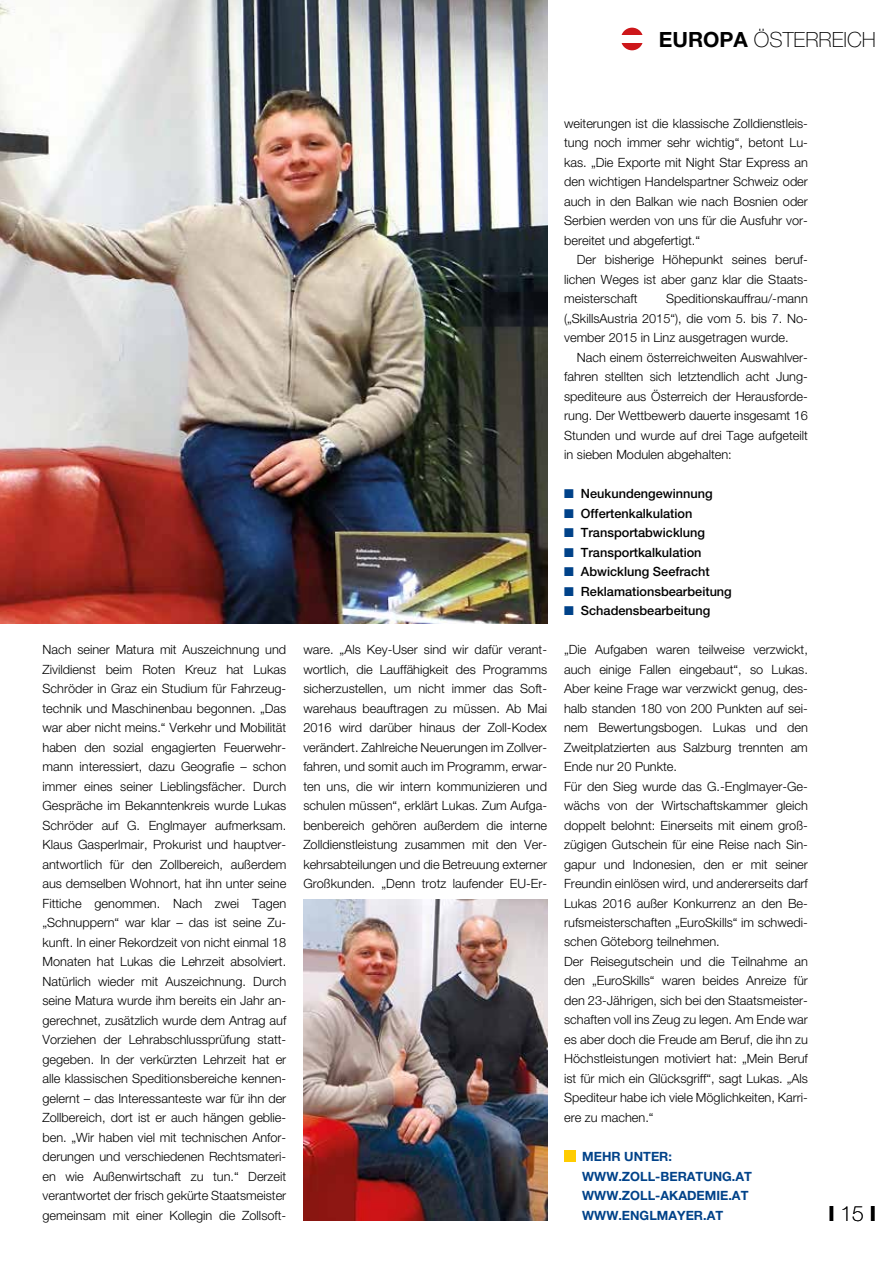
<style>
.page{position:relative;width:893px;height:1263px;background:#fff}
.page>*{position:absolute;margin:0;border:0;box-sizing:border-box;transform-origin:0 0}
.t1{font:100 21px "Helvetica Neue";color:#000}
.t2{font:700 21px "Helvetica Neue";color:#000}
.t3{font:300 12.75px/19.5px "Helvetica Neue";color:#000;text-align:justify}
.t4{font:500 12.75px "Helvetica Neue";color:#000}
.t5{font:700 12.75px/19.5px "Helvetica Neue";color:#004289}
.s1{font-weight:700}
.s2{color:#004289}
.s3{font-weight:100}
</style>
<div class="page">
<img style="left:0;top:0;width:547px;height:624px">
<svg style="left:621px;top:28px;width:22px;height:7px"></svg>
<svg style="left:621px;top:43px;width:22px;height:7px"></svg>
<div style="left:564px;top:1150px;width:11px;height:11px;background:#fc0"></div>
<img style="left:303px;top:899px;width:244px;height:321px">
<h1 class="t1" style="left:659px;top:28px;width:218px"><span class="s1">EUROPA</span> ÖSTERREICH</h1>
<p class="t3" style="left:43px;top:640px;width:245px">Nach seiner Matura mit Auszeichnung und Zivildienst beim Roten Kreuz hat Lukas Schröder in Graz ein Studium für Fahrzeug&shy;technik und Maschinenbau begonnen. „Das war aber nicht meins.“ Verkehr und Mobilität haben den sozial engagierten Feuerwehr&shy;mann interessiert, dazu Geografie – schon immer eines seiner Lieblingsfächer. Durch Gespräche im Bekanntenkreis wurde Lukas Schröder auf G. Englmayer aufmerksam.<br>Klaus Gasperlmair, Prokurist und hauptver&shy;antwortlich für den Zollbereich, außerdem aus demselben Wohnort, hat ihn unter seine Fittiche genommen. Nach zwei Tagen „Schnuppern“ war klar – das ist seine Zu&shy;kunft. In einer Rekordzeit von nicht einmal 18<br>Monaten hat Lukas die Lehrzeit absolviert.<br>Natürlich wieder mit Auszeichnung. Durch seine Matura wurde ihm bereits ein Jahr an&shy;gerechnet, zusätzlich wurde dem Antrag auf Vorziehen der Lehrabschlussprüfung statt&shy;gegeben. In der verkürzten Lehrzeit hat er alle klassischen Speditionsbereiche kennen&shy;gelernt – das Interessanteste war für ihn der Zollbereich, dort ist er auch hängen geblie&shy;ben. „Wir haben viel mit technischen Anfor&shy;derungen und verschiedenen Rechtsmateri&shy;en wie Außenwirtschaft zu tun.“ Derzeit verantwortet der frisch gekürte Staatsmeister gemeinsam mit einer Kollegin die Zollsoft-</p>
<p class="t3" style="left:303px;top:640px;width:245px">ware. „Als Key-User sind wir dafür verant&shy;wortlich, die Lauffähigkeit des Programms sicherzustellen, um nicht immer das Soft&shy;warehaus beauftragen zu müssen. Ab Mai 2016 wird darüber hinaus der Zoll-Kodex verändert. Zahlreiche Neuerungen im Zollver&shy;fahren, und somit auch im Programm, erwar&shy;ten uns, die wir intern kommunizieren und schulen müssen“, erklärt Lukas. Zum Aufga&shy;benbereich gehören außerdem die interne Zolldienstleistung zusammen mit den Ver&shy;kehrsabteilungen und die Betreuung externer Großkunden. „Denn trotz laufender EU-Er-</p>
<p class="t3" style="left:564px;top:113px;width:245px">weiterungen ist die klassische Zolldienstleis&shy;tung noch immer sehr wichtig“, betont Lu&shy;kas. „Die Exporte mit Night Star Express an den wichtigen Handelspartner Schweiz oder auch in den Balkan wie nach Bosnien oder Serbien werden von uns für die Ausfuhr vor&shy;bereitet und abgefertigt.“</p>
<p class="t3" style="left:564px;top:249px;width:245px;text-indent:13px">Der bisherige Höhepunkt seines beruf&shy;lichen Weges ist aber ganz klar die Staats&shy;meisterschaft</p>
<p class="t3" style="left:564px;top:288px;width:245px;text-indent:102px">Speditionskauffrau/-mann („SkillsAustria 2015“), die vom 5. bis 7. No&shy;vember 2015 in Linz ausgetragen wurde.</p>
<p class="t3" style="left:564px;top:347px;width:245px;text-indent:13px">Nach einem österreichweiten Auswahlver&shy;fahren stellten sich letztendlich acht Jung&shy;spediteure aus Österreich der Herausforde&shy;rung. Der Wettbewerb dauerte insgesamt 16<br>Stunden und wurde auf drei Tage aufgeteilt in sieben Modulen abgehalten:</p>
<p class="t4" style="left:564px;top:486px;width:150px"><span class="s2">■</span> Neukundengewinnung</p>
<p class="t4" style="left:564px;top:505px;width:130px"><span class="s2">■</span> Offertenkalkulation</p>
<p class="t4" style="left:564px;top:525px;width:143px"><span class="s2">■</span> Transportabwicklung</p>
<p class="t4" style="left:564px;top:544px;width:139px"><span class="s2">■</span> Transportkalkulation</p>
<p class="t4" style="left:564px;top:564px;width:147px"><span class="s2">■</span> Abwicklung Seefracht</p>
<p class="t4" style="left:564px;top:583px;width:169px"><span class="s2">■</span> Reklamationsbearbeitung</p>
<p class="t4" style="left:564px;top:603px;width:148px"><span class="s2">■</span> Schadensbearbeitung</p>
<p class="t3" style="left:564px;top:639px;width:245px;text-align:left">„Die Aufgaben waren teilweise verzwickt, auch einige Fallen eingebaut“, so Lukas.<br>Aber keine Frage war verzwickt genug, des&shy;halb standen 180 von 200 Punkten auf sei&shy;nem Bewertungsbogen. Lukas und den Zweitplatzierten aus Salzburg trennten am Ende nur 20 Punkte.<br>Für den Sieg wurde das G.-Englmayer-Ge&shy;wächs von der Wirtschaftskammer gleich doppelt belohnt: Einerseits mit einem groß&shy;zügigen Gutschein für eine Reise nach Sin&shy;gapur und Indonesien, den er mit seiner Freundin einlösen wird, und andererseits darf Lukas 2016 außer Konkurrenz an den Be&shy;rufsmeisterschaften „EuroSkills“ im schwedi&shy;schen Göteborg teilnehmen.<br>Der Reisegutschein und die Teilnahme an den „EuroSkills“ waren beides Anreize für den 23-Jährigen, sich bei den Staatsmeister&shy;schaften voll ins Zeug zu legen. Am Ende war es aber doch die Freude am Beruf, die ihn zu Höchstleistungen motiviert hat: „Mein Beruf ist für mich ein Glücksgriff“, sagt Lukas. „Als Spediteur habe ich viele Möglichkeiten, Karri&shy;ere zu machen.“</p>
<p class="t5" style="left:582px;top:1147px;width:171px">MEHR UNTER:<br>WWW.ZOLL-BERATUNG.AT<br>WWW.ZOLL-AKADEMIE.AT<br>WWW.ENGLMAYER.AT</p>
<h1 class="t2" style="left:828px;top:1200px;width:49px">I <span class="s3">15</span> I</h1>
</div>
